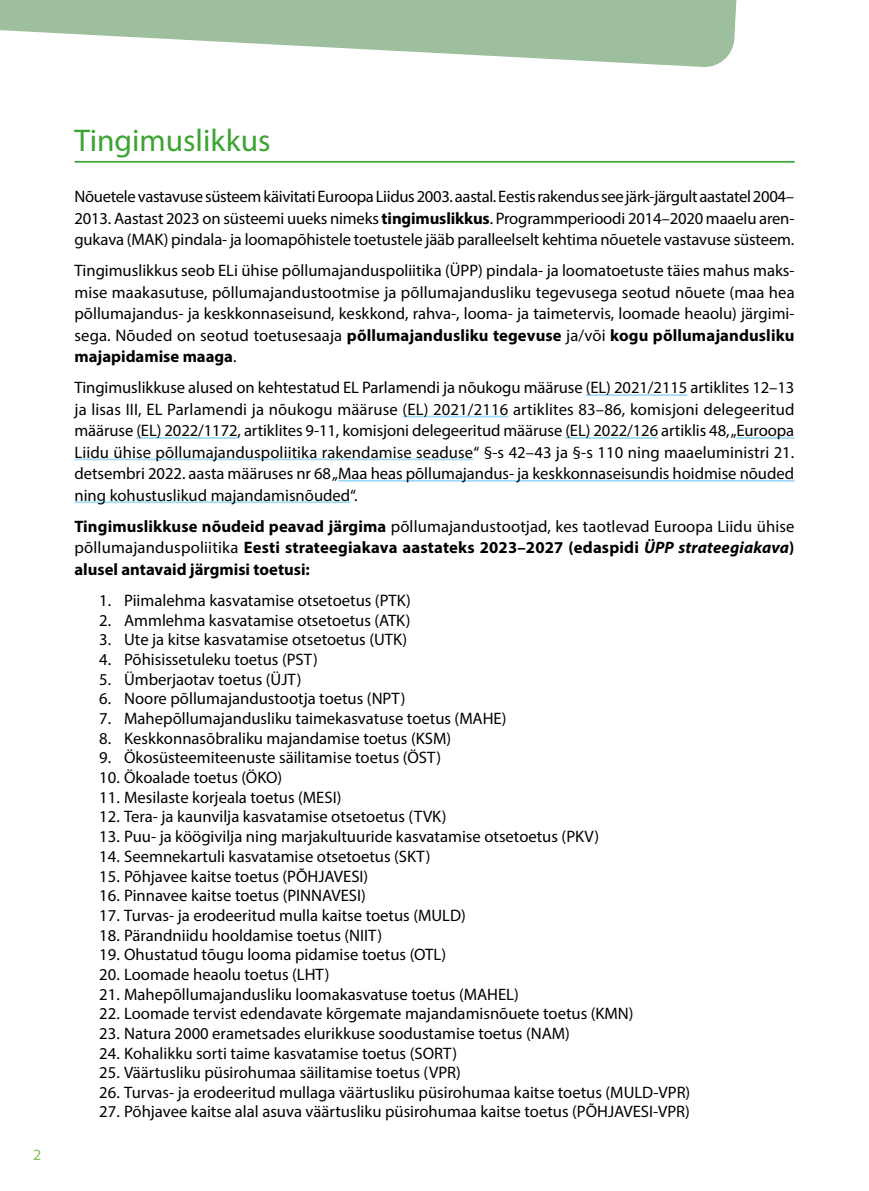
<style>
.page{position:relative;width:869px;height:1191px;background:#fff}
.page>*{position:absolute;margin:0;border:0;box-sizing:border-box;transform-origin:0 0}
.t1{font:31.5px "Myriad Pro";color:#3ca432}
.t2{font:16.62px/21.3px "Myriad Pro";color:#000;text-align:justify}
.t3{font:700 16.62px/21.3px "Myriad Pro";color:#000;text-align:justify}
.t4{font:15.75px "Myriad Pro";color:#84be54}
.s1{font-weight:700}
.s2{font-weight:400}
.s3{font-style:italic}
</style>
<div class="page">
<svg style="left:0;top:0;width:737px;height:67px;fill:#9ebf9d"></svg>
<hr style="left:74px;top:161px;width:720px;height:2px;background:#3ca432">
<hr style="left:585px;top:394px;width:102px;height:2px;background:#a1daf8">
<hr style="left:402px;top:416px;width:106px;height:1px;background:#a1daf8">
<hr style="left:136px;top:437px;width:101px;height:2px;background:#a1daf8">
<hr style="left:565px;top:437px;width:93px;height:2px;background:#a1daf8">
<hr style="left:736px;top:437px;width:58px;height:2px;background:#a1daf8">
<hr style="left:74px;top:458px;width:399px;height:2px;background:#a1daf8">
<hr style="left:338px;top:480px;width:456px;height:2px;background:#a1daf8">
<hr style="left:74px;top:501px;width:276px;height:2px;background:#a1daf8">
<p class="t4" style="left:33px;top:1144px;width:10px">2</p>
<h1 class="t1" style="left:74px;top:121px;width:197px">Tingimuslikkus</h1>
<p class="t2" style="left:74px;top:186px;width:721px">Nõuetele vastavuse süsteem käivitati Euroopa Liidus 2003. aastal. Eestis rakendus see järk-järgult aastatel 2004– 2013. Aastast 2023 on süsteemi uueks nimeks <span class="s1">tingimuslikkus</span>. Programmperioodi 2014–2020 maaelu aren&shy;gukava (MAK) pindala- ja loomapõhistele toetustele jääb paralleelselt kehtima nõuetele vastavuse süsteem.</p>
<p class="t2" style="left:74px;top:260px;width:721px">Tingimuslikkus seob ELi ühise põllumajanduspoliitika (ÜPP) pindala- ja loomatoetuste täies mahus maks&shy;mise maakasutuse, põllumajandustootmise ja põllumajandusliku tegevusega seotud nõuete (maa hea põllumajandus- ja keskkonnaseisund, keskkond, rahva-, looma- ja taimetervis, loomade heaolu) järgimi&shy;sega. Nõuded on seotud toetusesaaja <span class="s1">põllumajandusliku tegevuse</span> ja/või <span class="s1">kogu põllumajandusliku majapidamise maaga</span>.</p>
<p class="t2" style="left:74px;top:377px;width:721px">Tingimuslikkuse alused on kehtestatud EL Parlamendi ja nõukogu määruse (EL) 2021/2115 artiklites 12–13 ja lisas III, EL Parlamendi ja nõukogu määruse (EL) 2021/2116 artiklites 83–86, komisjoni delegeeritud määruse (EL) 2022/1172, artiklites 9-11, komisjoni delegeeritud määruse (EL) 2022/126 artiklis 48, „Euroopa Liidu ühise põllumajanduspoliitika rakendamise seaduse“ §-s 42–43 ja §-s 110 ning maaeluministri 21. detsembri 2022. aasta määruses nr 68 „Maa heas põllumajandus- ja keskkonnaseisundis hoidmise nõuded ning kohustuslikud majandamisnõuded“.</p>
<p class="t3" style="left:74px;top:515px;width:721px">Tingimuslikkuse nõudeid peavad järgima <span class="s2">põllumajandustootjad, kes taotlevad Euroopa Liidu ühise põllumajanduspoliitika</span> Eesti strateegiakava aastateks 2023–2027 (edaspidi <span class="s3">ÜPP strateegiakava</span>) alusel antavaid järgmisi toetusi:</p>
<p class="t2" style="left:99px;top:589px;width:313px">1. Piimalehma kasvatamise otsetoetus (PTK)</p>
<p class="t2" style="left:99px;top:609px;width:312px">2. Ammlehma kasvatamise otsetoetus (ATK)</p>
<p class="t2" style="left:99px;top:629px;width:309px">3. Ute ja kitse kasvatamise otsetoetus (UTK)</p>
<p class="t2" style="left:99px;top:648px;width:220px">4. Põhisissetuleku toetus (PST)</p>
<p class="t2" style="left:99px;top:668px;width:203px">5. Ümberjaotav toetus (ÜJT)</p>
<p class="t2" style="left:99px;top:688px;width:307px">6. Noore põllumajandustootja toetus (NPT)</p>
<p class="t2" style="left:99px;top:707px;width:408px">7. Mahepõllumajandusliku taimekasvatuse toetus (MAHE)</p>
<p class="t2" style="left:99px;top:727px;width:353px">8. Keskkonnasõbraliku majandamise toetus (KSM)</p>
<p class="t2" style="left:99px;top:747px;width:343px">9. Ökosüsteemiteenuste säilitamise toetus (ÖST)</p>
<p class="t2" style="left:99px;top:766px;width:184px">10. Ökoalade toetus (ÖKO)</p>
<p class="t2" style="left:99px;top:786px;width:243px">11. Mesilaste korjeala toetus (MESI)</p>
<p class="t2" style="left:99px;top:806px;width:348px">12. Tera- ja kaunvilja kasvatamise otsetoetus (TVK)</p>
<p class="t2" style="left:99px;top:825px;width:501px">13. Puu- ja köögivilja ning marjakultuuride kasvatamise otsetoetus (PKV)</p>
<p class="t2" style="left:99px;top:845px;width:332px">14. Seemnekartuli kasvatamise otsetoetus (SKT)</p>
<p class="t2" style="left:99px;top:865px;width:270px">15. Põhjavee kaitse toetus (PÕHJAVESI)</p>
<p class="t2" style="left:99px;top:884px;width:268px">16. Pinnavee kaitse toetus (PINNAVESI)</p>
<p class="t2" style="left:99px;top:904px;width:368px">17. Turvas- ja erodeeritud mulla kaitse toetus (MULD)</p>
<p class="t2" style="left:99px;top:924px;width:284px">18. Pärandniidu hooldamise toetus (NIIT)</p>
<p class="t2" style="left:99px;top:943px;width:348px">19. Ohustatud tõugu looma pidamise toetus (OTL)</p>
<p class="t2" style="left:99px;top:963px;width:232px">20. Loomade heaolu toetus (LHT)</p>
<p class="t2" style="left:99px;top:983px;width:421px">21. Mahepõllumajandusliku loomakasvatuse toetus (MAHEL)</p>
<p class="t2" style="left:99px;top:1002px;width:535px">22. Loomade tervist edendavate kõrgemate majandamisnõuete toetus (KMN)</p>
<p class="t2" style="left:99px;top:1022px;width:472px">23. Natura 2000 erametsades elurikkuse soodustamise toetus (NAM)</p>
<p class="t2" style="left:99px;top:1042px;width:359px">24. Kohalikku sorti taime kasvatamise toetus (SORT)</p>
<p class="t2" style="left:99px;top:1061px;width:363px">25. Väärtusliku püsirohumaa säilitamise toetus (VPR)</p>
<p class="t2" style="left:99px;top:1081px;width:592px">26. Turvas- ja erodeeritud mullaga väärtusliku püsirohumaa kaitse toetus (MULD-VPR)</p>
<p class="t2" style="left:99px;top:1100px;width:591px">27. Põhjavee kaitse alal asuva väärtusliku püsirohumaa kaitse toetus (PÕHJAVESI-VPR)</p>
</div>
